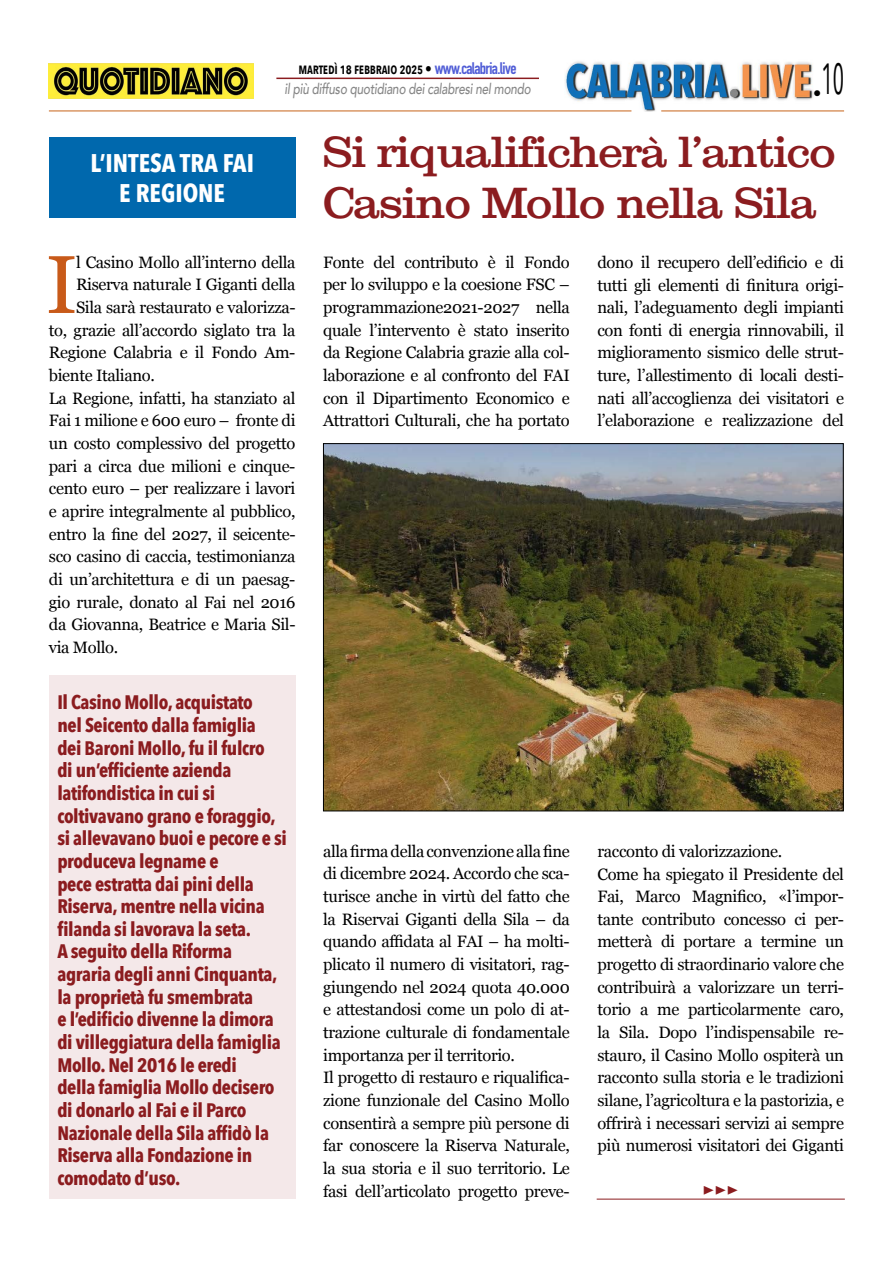
<style>
.page{position:relative;width:893px;height:1263px;background:#fff}
.page>*{position:absolute;margin:0;border:0;box-sizing:border-box;transform-origin:0 0}
.t1{font:81.9px "Georgia";color:#c85a19}
.t2{font:43.5px "Avenir Next Condensed";color:#000;scale:.55 1}
.t3{font:42px/51px "Clarxndon";letter-spacing:-.01em;color:#8b1c1f}
.t4{font:700 25.5px/30px "Avenir Next Condensed";color:#fff;text-align:center}
.t5{font:700 19.5px/22.6px "Avenir Next Condensed";letter-spacing:-.02em;color:#8b1c1f}
.t6{font:16.5px/22.6px "Georgia";letter-spacing:-.02em;color:#000;text-align:justify}
.t7{font:italic 500 15px "Avenir";letter-spacing:-.02em;color:#878787;scale:.79 1}
.t8{font:600 15px "Avenir Next Condensed";letter-spacing:-.02em;color:#000;scale:.9 1}
.t9{font:10.5px "Wingdings 3";color:#8b1c1f;scale:1.28 1}
.s1{font-family:"Avenir";font-weight:500}
.s2{font-family:"DIN Condensed";font-weight:700;font-size:16.5px;color:#4f5cd6}
</style>
<div class="page">
<img style="left:565px;top:61px;width:249px;height:51px">
<hr style="left:49px;top:111px;width:582px;height:1px;background:#c86419">
<hr style="left:661px;top:111px;width:183px;height:1px;background:#c86419">
<img style="left:49px;top:64px;width:205px;height:34px">
<hr style="left:276px;top:78px;width:263px;height:1px;background:#8b1c1f">
<div style="left:49px;top:137px;width:247px;height:81px;background:#0068ad"></div>
<hr style="left:597px;top:1199px;width:248px;height:1px;background:#8b1c1f">
<div style="left:49px;top:675px;width:247px;height:524px;background:#f4e8e9"></div>
<img style="left:325px;top:445px;width:517px;height:364px">
<h3 class="t4" style="left:90px;top:148px;width:165px">L’INTESA TRA FAI<br>E REGIONE</h3>
<p class="t8" style="left:299px;top:56px;width:244px">martedì 18 febbraio 2025 <span class="s1">•</span> <span class="s2">www.calabria.live</span></p>
<p class="t7" style="left:285px;top:80px;width:313px">il più diffuso quotidiano dei calabresi nel mondo</p>
<h2 class="t2" style="left:813px;top:42px;width:58px"><sub>•</sub>10</h2>
<h3 class="t3" style="left:323px;top:127px;width:514px">Si riqualificherà l’antico<br>Casino Mollo nella Sila</h3>
<h1 class="t1" style="left:46px;top:225px;width:33px">I</h1>
<p class="t6" style="left:76px;top:250px;width:221px">l Casino Mollo all’interno della</p>
<p class="t6" style="left:76px;top:273px;width:221px">Riserva naturale I Giganti della</p>
<p class="t6" style="left:76px;top:295px;width:221px">Sila sarà restaurato e valorizza-</p>
<p class="t6" style="left:49px;top:318px;width:248px">to, grazie all’accordo siglato tra la</p>
<p class="t6" style="left:49px;top:341px;width:248px">Regione Calabria e il Fondo Am-</p>
<p class="t6" style="left:49px;top:363px;width:107px">biente Italiano.</p>
<p class="t6" style="left:49px;top:386px;width:248px">La Regione, infatti, ha stanziato al</p>
<p class="t6" style="left:49px;top:409px;width:248px">Fai 1 milione e 600 euro – fronte di</p>
<p class="t6" style="left:49px;top:431px;width:248px">un costo complessivo del progetto</p>
<p class="t6" style="left:49px;top:454px;width:248px">pari a circa due milioni e cinque-</p>
<p class="t6" style="left:49px;top:476px;width:248px">cento euro – per realizzare i lavori</p>
<p class="t6" style="left:49px;top:499px;width:248px">e aprire integralmente al pubblico,</p>
<p class="t6" style="left:49px;top:522px;width:248px">entro la fine del 2027, il seicente-</p>
<p class="t6" style="left:49px;top:544px;width:248px">sco casino di caccia, testimonianza</p>
<p class="t6" style="left:49px;top:567px;width:248px">di un’architettura e di un paesag-</p>
<p class="t6" style="left:49px;top:590px;width:248px">gio rurale, donato al Fai nel 2016</p>
<p class="t6" style="left:49px;top:612px;width:248px">da Giovanna, Beatrice e Maria Sil-</p>
<p class="t6" style="left:49px;top:635px;width:71px">via Mollo.</p>
<p class="t5" style="left:57px;top:691px;width:231px">Il Casino Mollo, acquistato<br>nel Seicento dalla famiglia<br>dei Baroni Mollo, fu il fulcro<br>di un’efficiente azienda latifondistica in cui si coltivavano grano e foraggio, si allevavano buoi e pecore e si produceva legname e<br>pece estratta dai pini della<br>Riserva, mentre nella vicina filanda si lavorava la seta.<br>A seguito della Riforma agraria degli anni Cinquanta, la proprietà fu smembrata<br>e l’edificio divenne la dimora di villeggiatura della famiglia<br>Mollo. Nel 2016 le eredi<br>della famiglia Mollo decisero di donarlo al Fai e il Parco<br>Nazionale della Sila affidò la<br>Riserva alla Fondazione in comodato d’uso.</p>
<p class="t6" style="left:323px;top:250px;width:248px">Fonte del contributo è il Fondo per lo sviluppo e la coesione FSC – programmazione2021-2027 nella quale l’intervento è stato inserito da Regione Calabria grazie alla col&shy;laborazione e al confronto del FAI con il Dipartimento Economico e Attrattori Culturali, che ha portato</p>
<p class="t6" style="left:323px;top:839px;width:248px;text-align:left">alla firma della convenzione alla fine di dicembre 2024. Accordo che sca&shy;turisce anche in virtù del fatto che la Riservai Giganti della Sila – da quando affidata al FAI – ha molti&shy;plicato il numero di visitatori, rag&shy;giungendo nel 2024 quota 40.000 e attestandosi come un polo di at&shy;trazione culturale di fondamentale importanza per il territorio.<br>Il progetto di restauro e riqualifica&shy;zione funzionale del Casino Mollo consentirà a sempre più persone di far conoscere la Riserva Naturale, la sua storia e il suo territorio. Le fasi dell’articolato progetto preve-</p>
<p class="t6" style="left:597px;top:250px;width:248px">dono il recupero dell’edificio e di tutti gli elementi di finitura origi&shy;nali, l’adeguamento degli impianti con fonti di energia rinnovabili, il miglioramento sismico delle strut&shy;ture, l’allestimento di locali desti&shy;nati all’accoglienza dei visitatori e l’elaborazione e realizzazione del</p>
<p class="t6" style="left:597px;top:839px;width:248px;text-align:left">racconto di valorizzazione.<br>Come ha spiegato il Presidente del Fai, Marco Magnifico, «l’impor&shy;tante contributo concesso ci per&shy;metterà di portare a termine un progetto di straordinario valore che contribuirà a valorizzare un terri&shy;torio a me particolarmente caro, la Sila. Dopo l’indispensabile re&shy;stauro, il Casino Mollo ospiterà un racconto sulla storia e le tradizioni silane, l’agricoltura e la pastorizia, e offrirà i necessari servizi ai sempre più numerosi visitatori dei Giganti</p>
<p class="t9" style="left:703px;top:1184px;width:29px">◆◆◆</p>
</div>
